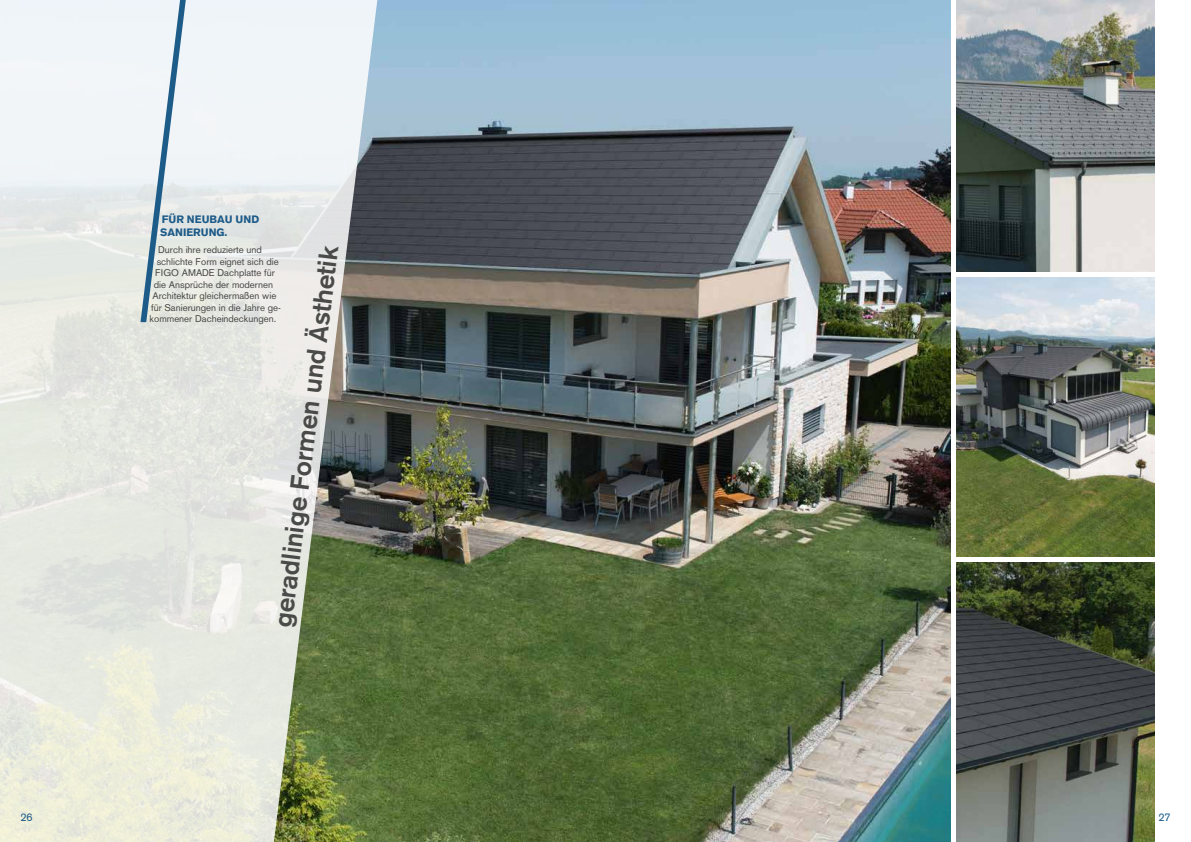
<style>
.page{position:relative;width:1191px;height:842px;background:#fff}
.page>*{position:absolute;margin:0;border:0;box-sizing:border-box;transform-origin:0 0}
.t1{font:700 26.2px "Akzidenz Grotesk";color:#4a4a49}
.t2{font:11px "Akzidenz Grotesk";color:#1d5b89}
.t3{font:900 10.6px/12.7px "Akzidenz Grotesk";color:#1d5b89}
.t4{font:9.6px "Akzidenz Grotesk";color:#4a4a49}
</style>
<div class="page">
<img style="left:397px;top:0;width:553px;height:842px">
<img style="left:956px;top:0;width:199px;height:271px">
<img style="left:956px;top:277px;width:199px;height:280px">
<img style="left:956px;top:562px;width:199px;height:280px">
<svg style="left:0;top:0;width:397px;height:842px;background:#ccd1c6"></svg>
<svg style="left:140px;top:0;width:124px;height:322px"></svg>
<p class="t3" style="left:160px;top:213px;width:100px">FÜR NEUBAU UND<br>SANIERUNG.</p>
<p class="t4" style="left:158px;top:244px;width:105px">Durch ihre reduzierte und</p>
<p class="t4" style="left:157px;top:256px;width:124px">schlichte Form eignet sich die</p>
<p class="t4" style="left:155px;top:267px;width:121px">FIGO AMADE Dachplatte für</p>
<p class="t4" style="left:154px;top:279px;width:121px">die Ansprüche der modernen</p>
<p class="t4" style="left:152px;top:290px;width:125px">Architektur gleichermaßen wie</p>
<p class="t4" style="left:151px;top:302px;width:131px">für Sanierungen in die Jahre ge-</p>
<p class="t4" style="left:150px;top:313px;width:128px">kommener Dacheindeckungen.</p>
<h1 class="t1" style="left:267px;top:625px;width:385px;rotate:-83deg">geradlinige Formen und Ästhetik</h1>
<p class="t2" style="left:20px;top:810px;width:14px">26</p>
<p class="t2" style="left:1158px;top:810px;width:14px">27</p>
</div>
